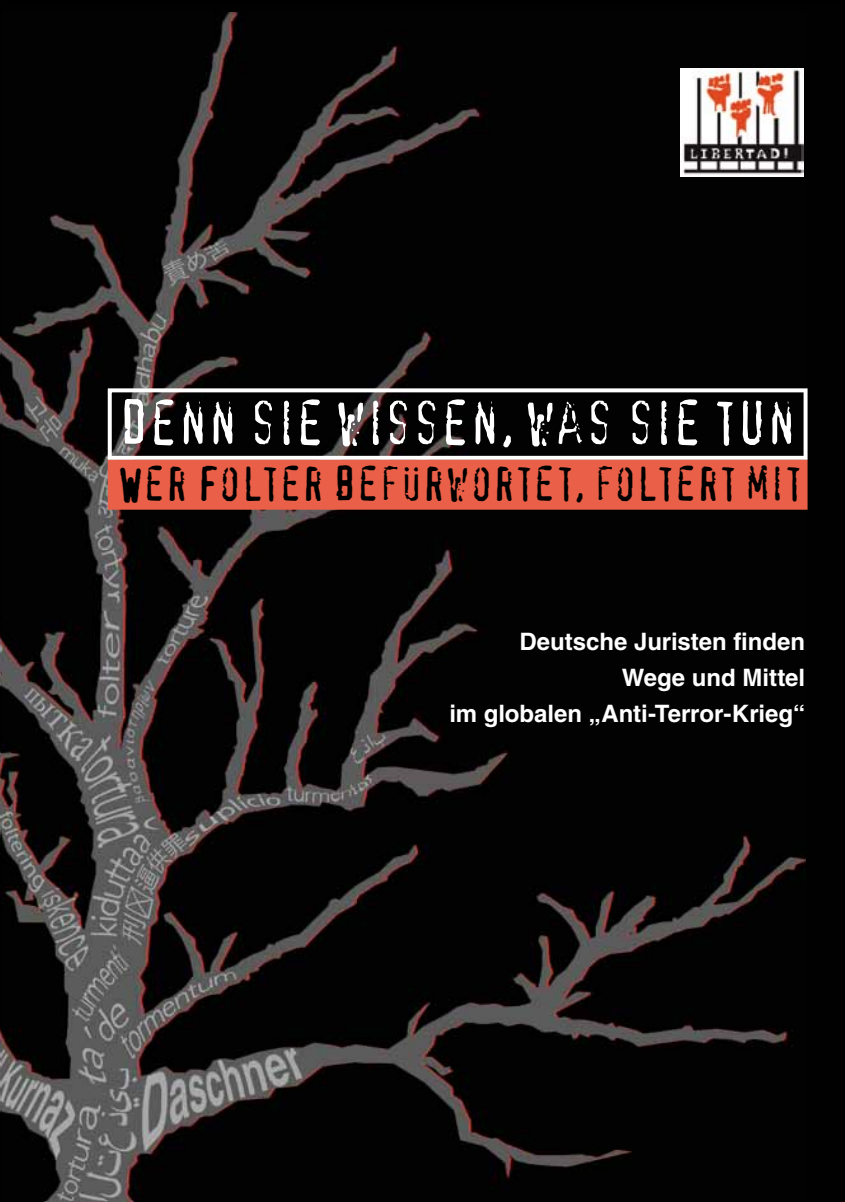
<style>
.page{position:relative;width:845px;height:1202px;background:#010101}
.page>*{position:absolute;margin:0;border:0;box-sizing:border-box;transform-origin:0 0}
.t1{font:60px "Confidential";letter-spacing:-.015em;color:#fff}
.t2{font:46px "Confidential";letter-spacing:-.005em;color:#000}
.t3{font:700 24px/36px "Helvetica LT Std";letter-spacing:-.005em;color:#fff;text-align:right}
</style>
<div class="page">
<img style="left:69px;top:1201px;width:35px;height:1px">
<img style="left:1px;top:13px;width:804px;height:1188px">
<svg style="left:108px;top:388px;width:699px;height:72px;background:#282626"></svg>
<div style="left:108px;top:460px;width:699px;height:50px;background:#e95f47"></div>
<img style="left:680px;top:68px;width:123px;height:109px">
<h1 class="t1" style="left:119px;top:398px;width:679px">DENN SIE WISSEN, WAS SIE TUN</h1>
<h2 class="t2" style="left:119px;top:464px;width:685px">WER FOLTER BEFÜRWORTET, FOLTERT MIT</h2>
<p class="t3" style="left:449px;top:623px;width:357px">Deutsche Juristen finden<br>Wege und Mittel<br>im globalen „Anti-Terror-Krieg“</p>
</div>
